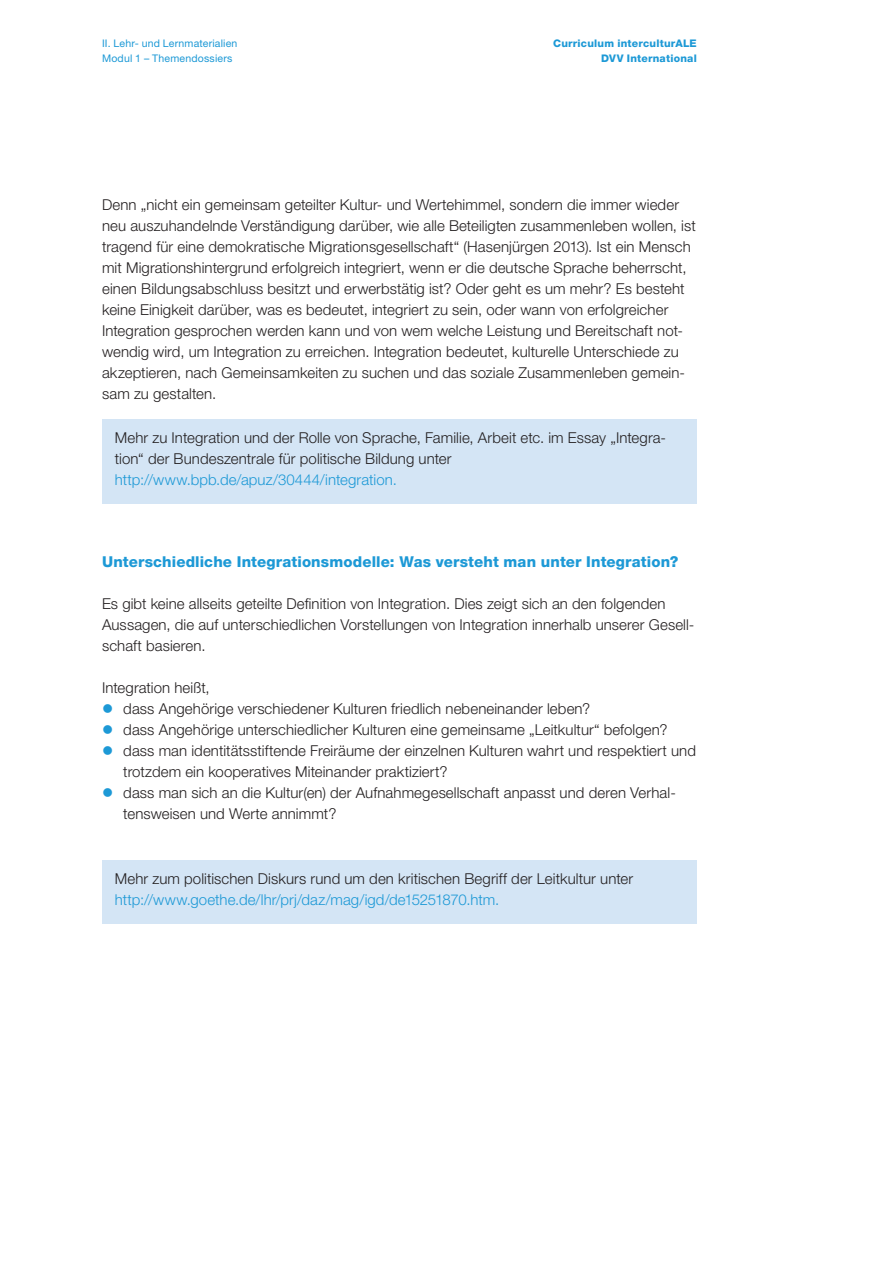
<style>
.page{position:relative;width:893px;height:1263px;background:#fff}
.page>*{position:absolute;margin:0;border:0;box-sizing:border-box;transform-origin:0 0}
.t1{font:300 15px/21px "Helvetica Neue LT Std";letter-spacing:.005em;color:#231f20}
.t2{font:800 15px "Helvetica Neue LT Std";letter-spacing:.01em;color:#1d99d6}
.t3{font:10.5px/15px "Helvetica Neue LT Std";letter-spacing:.02em;color:#1d99d6}
.t4{font:800 10.5px/15px "Helvetica Neue LT Std";letter-spacing:.02em;color:#1d99d6;text-align:right}
.s1{color:#1d99d6}
</style>
<div class="page">
<div style="left:102px;top:420px;width:595px;height:84px;background:#d4e5f5"></div>
<div style="left:102px;top:861px;width:595px;height:63px;background:#d4e5f5"></div>
<p class="t3" style="left:102px;top:35px;width:137px">II. Lehr- und Lernmaterialien<br>Modul 1 – Themendossiers</p>
<p class="t4" style="left:553px;top:35px;width:145px">Curriculum interculturALE<br>DVV International</p>
<p class="t1" style="left:102px;top:193px;width:595px">Denn „nicht ein gemeinsam geteilter Kultur- und Wertehimmel, sondern die immer wieder neu auszuhandelnde Verständigung darüber, wie alle Beteiligten zusammenleben wollen, ist tragend für eine demokratische Migrationsgesellschaft“ (Hasenjürgen 2013). Ist ein Mensch mit Migrationshintergrund erfolgreich integriert, wenn er die deutsche Sprache beherrscht, einen Bildungsabschluss besitzt und erwerbstätig ist? Oder geht es um mehr? Es besteht keine Einigkeit darüber, was es bedeutet, integriert zu sein, oder wann von erfolgreicher Integration gesprochen werden kann und von wem welche Leistung und Bereitschaft not&shy;wendig wird, um Integration zu erreichen. Integration bedeutet, kulturelle Unterschiede zu akzeptieren, nach Gemeinsamkeiten zu suchen und das soziale Zusammenleben gemein&shy;sam zu gestalten.</p>
<p class="t1" style="left:115px;top:427px;width:553px">Mehr zu Integration und der Rolle von Sprache, Familie, Arbeit etc. im Essay „Integra&shy;tion“ der Bundeszentrale für politische Bildung unter <span class="s1">http://www.bpb.de/apuz/30444/integration.</span></p>
<p class="t2" style="left:102px;top:552px;width:578px">Unterschiedliche Integrationsmodelle: Was versteht man unter Integration?</p>
<p class="t1" style="left:102px;top:592px;width:594px">Es gibt keine allseits geteilte Definition von Integration. Dies zeigt sich an den folgenden<br>Aussagen, die auf unterschiedlichen Vorstellungen von Integration innerhalb unserer Gesell&shy;schaft basieren.</p>
<p class="t1" style="left:102px;top:676px;width:109px">Integration heißt,</p>
<p class="t1" style="left:102px;top:697px;width:490px"><span class="s1">●</span> dass Angehörige verschiedener Kulturen friedlich nebeneinander leben?</p>
<p class="t1" style="left:102px;top:718px;width:567px"><span class="s1">●</span> dass Angehörige unterschiedlicher Kulturen eine gemeinsame „Leitkultur“ befolgen?</p>
<p class="t1" style="left:123px;top:739px;width:574px;text-indent:-21px"><span class="s1">●</span> dass man identitätsstiftende Freiräume der einzelnen Kulturen wahrt und respektiert und trotzdem ein kooperatives Miteinander praktiziert?</p>
<p class="t1" style="left:123px;top:781px;width:554px;text-indent:-21px"><span class="s1">●</span> dass man sich an die Kultur(en) der Aufnahmegesellschaft anpasst und deren Verhal&shy;tensweisen und Werte annimmt?</p>
<p class="t1" style="left:115px;top:868px;width:520px">Mehr zum politischen Diskurs rund um den kritischen Begriff der Leitkultur unter <span class="s1">http://www.goethe.de/lhr/prj/daz/mag/igd/de15251870.htm.</span></p>
</div>
